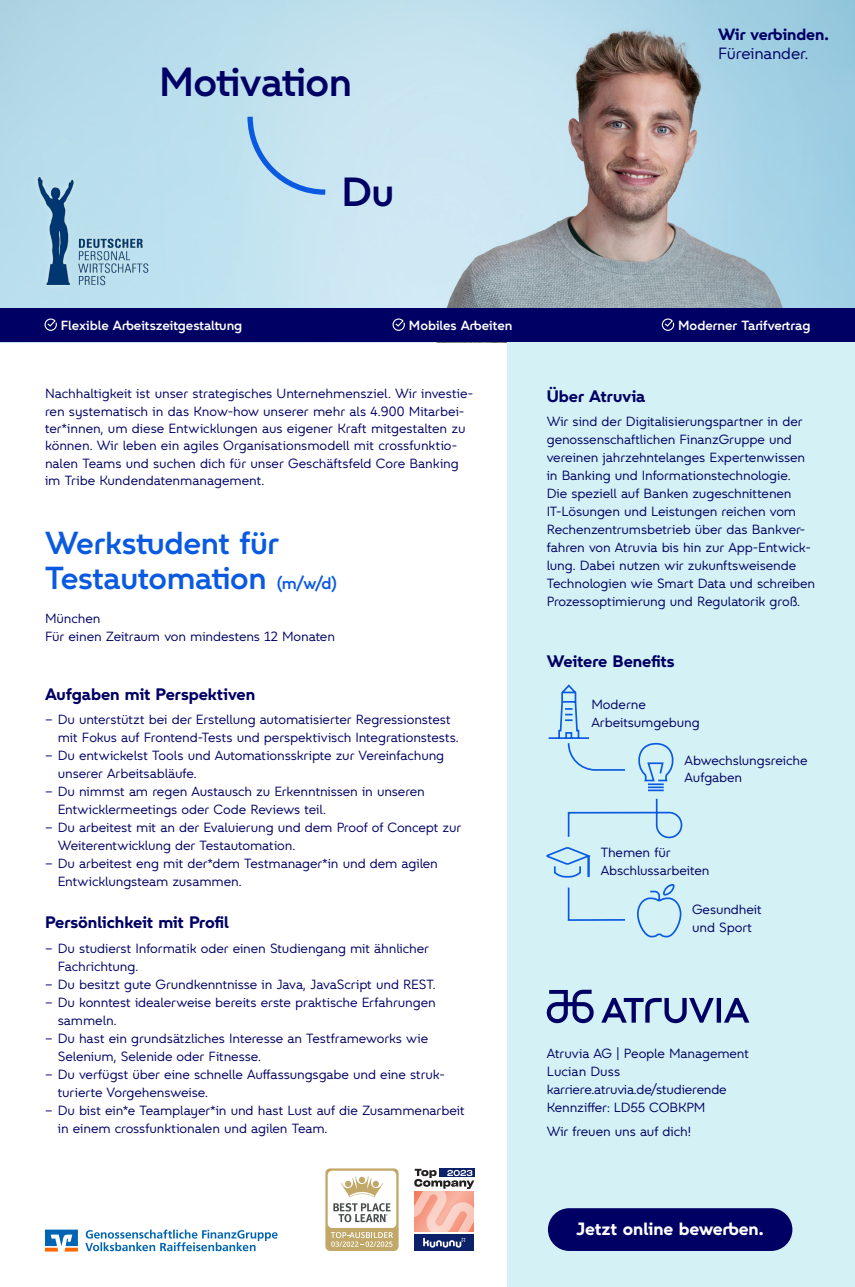
<style>
.page{position:relative;width:855px;height:1287px;background:#fff}
.page>*{position:absolute;margin:0;border:0;box-sizing:border-box;transform-origin:0 0}
.t1{font:500 41.25px "VIA Type";letter-spacing:-.015em;color:#000064}
.t2{font:500 32.25px/34.5px "VIA Type";letter-spacing:-.01em;color:#0a5ae1}
.t3{font:700 18.08px "VIA Type";letter-spacing:-.005em;color:#fff}
.t4{font:700 16.88px "VIA Type";color:#000064}
.t5{font:700 16.5px "VIA Type";letter-spacing:-.005em;color:#000064}
.t6{font:16.5px "VIA Type";letter-spacing:-.015em;color:#000064}
.t7{font:13.5px/18px "VIA Type";letter-spacing:-.01em;color:#000064}
.t8{font:500 13.5px "VIA Type";letter-spacing:-.005em;color:#fff}
.s1{font-size:16.88px}
</style>
<div class="page">
<img style="left:0;top:0;width:855px;height:308px">
<svg style="left:245px;top:111px;width:86px;height:86px;background:#b5d8ee"></svg>
<div style="left:508px;top:342px;width:347px;height:944px;background:#d4f2f5"></div>
<svg style="left:601px;top:998px;width:148px;height:25px"></svg>
<svg style="left:547px;top:989px;width:47px;height:34px"></svg>
<div style="left:31px;top:171px;width:123px;height:120px;background:#badfed"></div>
<img style="left:37px;top:177px;width:112px;height:109px">
<div style="left:0;top:308px;width:855px;height:34px;background:#000064"></div>
<svg style="left:44px;top:318px;width:13px;height:13px"></svg>
<svg style="left:392px;top:318px;width:13px;height:13px"></svg>
<svg style="left:661px;top:318px;width:14px;height:13px"></svg>
<svg style="left:567px;top:887px;width:59px;height:34px"></svg>
<svg style="left:637px;top:884px;width:45px;height:54px"></svg>
<svg style="left:546px;top:847px;width:45px;height:31px"></svg>
<svg style="left:548px;top:684px;width:135px;height:155px"></svg>
<div style="left:548px;top:1208px;width:244px;height:42px;background:#000064;border-radius:21px"></div>
<svg style="left:85px;top:1229px;width:193px;height:22px"></svg>
<svg style="left:45px;top:1229px;width:33px;height:22px"></svg>
<div style="left:414px;top:1234px;width:60px;height:16px;background:#0d2169"></div>
<svg style="left:423px;top:1237px;width:42px;height:10px"></svg>
<svg style="left:414px;top:1168px;width:60px;height:63px"></svg>
<svg style="left:325px;top:1168px;width:74px;height:82px"></svg>
<div style="left:328px;top:1170px;width:68px;height:57px;background:#fff;border-radius:5px"></div>
<svg style="left:333px;top:1176px;width:58px;height:46px"></svg>
<svg style="left:331px;top:1231px;width:62px;height:15px"></svg>
<h1 class="t1" style="left:159px;top:56px;width:195px">Motivation</h1>
<h1 class="t1" style="left:342px;top:165px;width:54px">Du</h1>
<p class="t5" style="left:718px;top:23px;width:112px">Wir verbinden.</p>
<p class="t6" style="left:718px;top:43px;width:92px">Füreinander.</p>
<p class="t8" style="left:61px;top:316px;width:183px">Flexible Arbeitszeitgestaltung</p>
<p class="t8" style="left:409px;top:316px;width:105px">Mobiles Arbeiten</p>
<p class="t8" style="left:678px;top:316px;width:134px">Moderner Tarifvertrag</p>
<p class="t7" style="left:45px;top:385px;width:428px;line-height:17.2px">Nachhaltigkeit ist unser strategisches Unternehmensziel. Wir investie&shy;ren systematisch in das Know-how unserer mehr als 4.900 Mitarbei&shy;ter*innen, um diese Entwicklungen aus eigener Kraft mitgestalten zu können. Wir leben ein agiles Organisationsmodell mit crossfunktio&shy;nalen Teams und suchen dich für unser Geschäftsfeld Core Banking im Tribe Kundendatenmanagement.</p>
<h2 class="t2" style="left:45px;top:525px;width:294px">Werkstudent für<br>Testautomation <span class="s1">(m/w/d)</span></h2>
<p class="t7" style="left:45px;top:609px;width:292px;line-height:17.6px">München<br>Für einen Zeitraum von mindestens 12 Monaten</p>
<p class="t4" style="left:45px;top:683px;width:212px">Aufgaben mit Perspektiven</p>
<p class="t7" style="left:58px;top:709px;width:402px;text-indent:-13px">– Du unterstützt bei der Erstellung automatisierter Regressionstest mit Fokus auf Frontend-Tests und perspektivisch Integrationstests.</p>
<p class="t7" style="left:58px;top:745px;width:388px;text-indent:-13px">– Du entwickelst Tools und Automationsskripte zur Vereinfachung unserer Arbeitsabläufe.</p>
<p class="t7" style="left:58px;top:781px;width:369px;text-indent:-13px">– Du nimmst am regen Austausch zu Erkenntnissen in unseren<br>Entwicklermeetings oder Code Reviews teil.</p>
<p class="t7" style="left:58px;top:817px;width:405px;text-indent:-13px">– Du arbeitest mit an der Evaluierung und dem Proof of Concept zur<br>Weiterentwicklung der Testautomation.</p>
<p class="t7" style="left:58px;top:853px;width:382px;text-indent:-13px">– Du arbeitest eng mit der*dem Testmanager*in und dem agilen<br>Entwicklungsteam zusammen.</p>
<p class="t4" style="left:45px;top:911px;width:186px">Persönlichkeit mit Profil</p>
<p class="t7" style="left:58px;top:938px;width:373px;text-indent:-13px">– Du studierst Informatik oder einen Studiengang mit ähnlicher<br>Fachrichtung.</p>
<p class="t7" style="left:45px;top:974px;width:392px">– Du besitzt gute Grundkenntnisse in Java, JavaScript und REST.</p>
<p class="t7" style="left:58px;top:992px;width:380px;text-indent:-13px">– Du konntest idealerweise bereits erste praktische Erfahrungen sammeln.</p>
<p class="t7" style="left:58px;top:1028px;width:372px;text-indent:-13px">– Du hast ein grundsätzliches Interesse an Testframeworks wie<br>Selenium, Selenide oder Fitnesse.</p>
<p class="t7" style="left:58px;top:1064px;width:387px;text-indent:-13px">– Du verfügst über eine schnelle Auffassungsgabe und eine struk&shy;turierte Vorgehensweise.</p>
<p class="t7" style="left:58px;top:1100px;width:408px;text-indent:-13px">– Du bist ein*e Teamplayer*in und hast Lust auf die Zusammenarbeit in einem crossfunktionalen und agilen Team.</p>
<p class="t4" style="left:547px;top:385px;width:100px">Über Atruvia</p>
<p class="t7" style="left:547px;top:412px;width:270px">Wir sind der Digitalisierungspartner in der genossenschaftlichen FinanzGruppe und vereinen jahrzehntelanges Expertenwissen in Banking und Informationstechnologie.<br>Die speziell auf Banken zugeschnittenen IT-Lösungen und Leistungen reichen vom Rechenzentrumsbetrieb über das Bankver&shy;fahren von Atruvia bis hin zur App-Entwick&shy;lung. Dabei nutzen wir zukunftsweisende Technologien wie Smart Data und schreiben Prozessoptimierung und Regulatorik groß.</p>
<p class="t4" style="left:547px;top:650px;width:129px">Weitere Benefits</p>
<p class="t7" style="left:591px;top:696px;width:110px;line-height:17.2px">Moderne<br>Arbeitsumgebung</p>
<p class="t7" style="left:685px;top:751px;width:124px;line-height:17.2px">Abwechslungsreiche<br>Aufgaben</p>
<p class="t7" style="left:601px;top:843px;width:110px;line-height:17.2px">Themen für<br>Abschlussarbeiten</p>
<p class="t7" style="left:692px;top:900px;width:71px;line-height:17.2px">Gesundheit und Sport</p>
<p class="t7" style="left:547px;top:1044px;width:204px">Atruvia AG | People Management<br>Lucian Duss karriere.atruvia.de/studierende<br>Kennziffer: LD55 COBKPM</p>
<p class="t7" style="left:547px;top:1122px;width:146px">Wir freuen uns auf dich!</p>
<h3 class="t3" style="left:577px;top:1217px;width:189px">Jetzt online bewerben.</h3>
</div>
